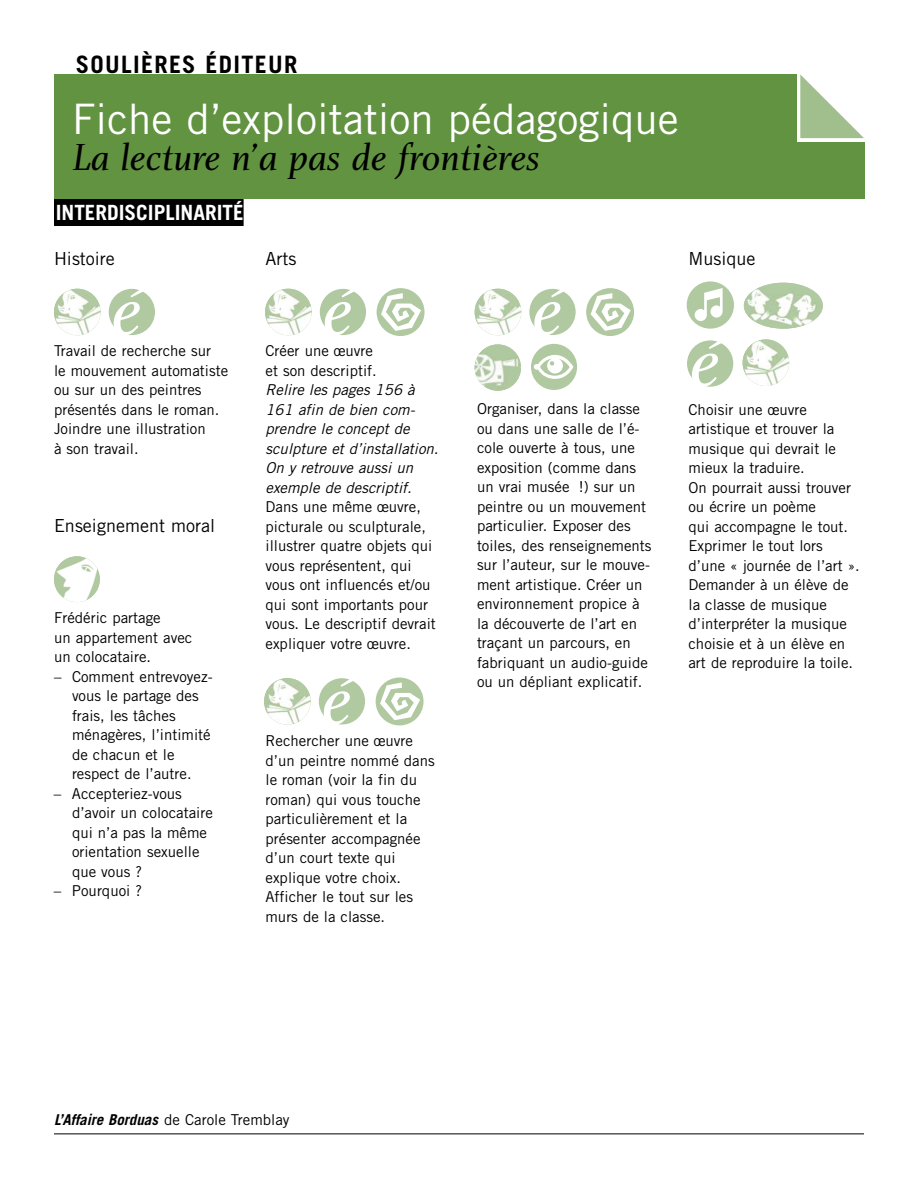
<style>
.page{position:relative;width:918px;height:1188px;background:#fff}
.page>*{position:absolute;margin:0;border:0;box-sizing:border-box;transform-origin:0 0}
.t1{font:74.25px "Charlotte Book Italic Plain";color:#fff}
.t2{font:42px "Trade Gothic";color:#fff}
.t3{font:39px "Charlotte Book Italic Plain";color:#000}
.t4{font:700 24px "Trade Gothic";letter-spacing:.055em;color:#000}
.t5{font:700 21px "Trade Gothic";color:#fff}
.t6{font:18px "Trade Gothic";color:#000}
.t7{font:15px/19.5px "Trade Gothic";color:#000}
.t8{font:italic 15px/19.5px "Trade Gothic";color:#000}
.t9{font:italic 700 15px "Trade Gothic";color:#000}
.s1{font-weight:400;font-style:normal}
</style>
<div class="page">
<div style="left:54px;top:75px;width:810px;height:124px;background:#629341"></div>
<div style="left:54px;top:199px;width:190px;height:27px;background:#000"></div>
<img style="left:54px;top:556px;width:46px;height:46px;border-radius:50%">
<hr style="left:54px;top:1134px;width:810px;height:1px;background:#000">
<svg style="left:797px;top:74px;width:67px;height:68px"></svg>
<div style="left:109px;top:289px;width:46px;height:46px;background:#b0c9a0;border-radius:50%"></div>
<img style="left:54px;top:289px;width:47px;height:46px;border-radius:50%">
<div style="left:320px;top:289px;width:46px;height:46px;background:#b0c9a0;border-radius:50%"></div>
<img style="left:265px;top:289px;width:47px;height:46px;border-radius:50%">
<img style="left:743px;top:339px;width:46px;height:47px;border-radius:50%">
<div style="left:529px;top:289px;width:47px;height:46px;background:#b0c9a0;border-radius:50%"></div>
<img style="left:475px;top:289px;width:46px;height:46px;border-radius:50%">
<div style="left:319px;top:678px;width:46px;height:46px;background:#b0c9a0;border-radius:50%"></div>
<img style="left:264px;top:678px;width:47px;height:47px;border-radius:50%">
<img style="left:475px;top:344px;width:46px;height:47px;border-radius:50%">
<img style="left:744px;top:283px;width:79px;height:45px;border-radius:50%">
<div style="left:687px;top:340px;width:46px;height:47px;background:#b0c9a0;border-radius:50%"></div>
<h3 class="t4" style="left:76px;top:56px;width:223px">SOULIÈRES ÉDITEUR</h3>
<h2 class="t2" style="left:72px;top:104px;width:608px">Fiche d’exploitation pédagogique</h2>
<h3 class="t3" style="left:72px;top:143px;width:469px">La lecture n’a pas de frontières</h3>
<h3 class="t5" style="left:56px;top:205px;width:189px">INTERDISCIPLINARITÉ</h3>
<p class="t6" style="left:54px;top:252px;width:62px">Histoire</p>
<p class="t6" style="left:266px;top:252px;width:32px">Arts</p>
<h1 class="t1" style="left:111px;top:282px;width:32px">é</h1>
<h1 class="t1" style="left:322px;top:282px;width:32px">é</h1>
<h1 class="t1" style="left:532px;top:282px;width:32px">é</h1>
<p class="t7" style="left:54px;top:342px;width:176px">Travail de recherche sur<br>le mouvement automatiste ou sur un des peintres présentés dans le roman.<br>Joindre une illustration<br>à son travail.</p>
<p class="t6" style="left:54px;top:519px;width:163px">Enseignement moral</p>
<p class="t7" style="left:54px;top:609px;width:140px">Frédéric partage<br>un appartement avec un colocataire.</p>
<p class="t7" style="left:72px;top:668px;width:142px;text-indent:-18px">– Comment entrevoyez&shy;vous le partage des frais, les tâches ménagères, l’intimité de chacun et le respect de l’autre.</p>
<p class="t7" style="left:72px;top:785px;width:142px;text-indent:-18px">– Accepteriez-vous d’avoir un colocataire qui n’a pas la même orientation sexuelle que vous ?</p>
<p class="t7" style="left:54px;top:882px;width:90px">– Pourquoi ?</p>
<p class="t7" style="left:266px;top:342px;width:113px">Créer une œuvre et son descriptif.</p>
<p class="t8" style="left:266px;top:381px;width:174px">Relire les pages 156 à<br>161 afin de bien com&shy;prendre le concept de sculpture et d’installation.<br>On y retrouve aussi un exemple de descriptif.</p>
<p class="t7" style="left:266px;top:498px;width:172px">Dans une même œuvre, picturale ou sculpturale, illustrer quatre objets qui vous représentent, qui vous ont influencés et/ou qui sont importants pour vous. Le descriptif devrait expliquer votre œuvre.</p>
<h1 class="t1" style="left:322px;top:671px;width:32px">é</h1>
<p class="t7" style="left:266px;top:732px;width:171px">Rechercher une œuvre d’un peintre nommé dans le roman (voir la fin du roman) qui vous touche particulièrement et la présenter accompagnée d’un court texte qui explique votre choix.<br>Afficher le tout sur les murs de la classe.</p>
<p class="t7" style="left:477px;top:400px;width:176px">Organiser, dans la classe ou dans une salle de l’é&shy;cole ouverte à tous, une exposition (comme dans un vrai musée !) sur un peintre ou un mouvement particulier. Exposer des toiles, des renseignements sur l’auteur, sur le mouve&shy;ment artistique. Créer un environnement propice à la découverte de l’art en traçant un parcours, en fabriquant un audio-guide ou un dépliant explicatif.</p>
<p class="t6" style="left:688px;top:252px;width:69px">Musique</p>
<h1 class="t1" style="left:690px;top:334px;width:32px">é</h1>
<p class="t7" style="left:688px;top:401px;width:173px">Choisir une œuvre artistique et trouver la musique qui devrait le mieux la traduire.<br>On pourrait aussi trouver ou écrire un poème<br>qui accompagne le tout.<br>Exprimer le tout lors d’une « journée de l’art ».<br>Demander à un élève de la classe de musique d’interpréter la musique choisie et à un élève en art de reproduire la toile.</p>
<p class="t9" style="left:54px;top:1115px;width:237px">L’Affaire Borduas <span class="s1">de Carole Tremblay</span></p>
</div>
